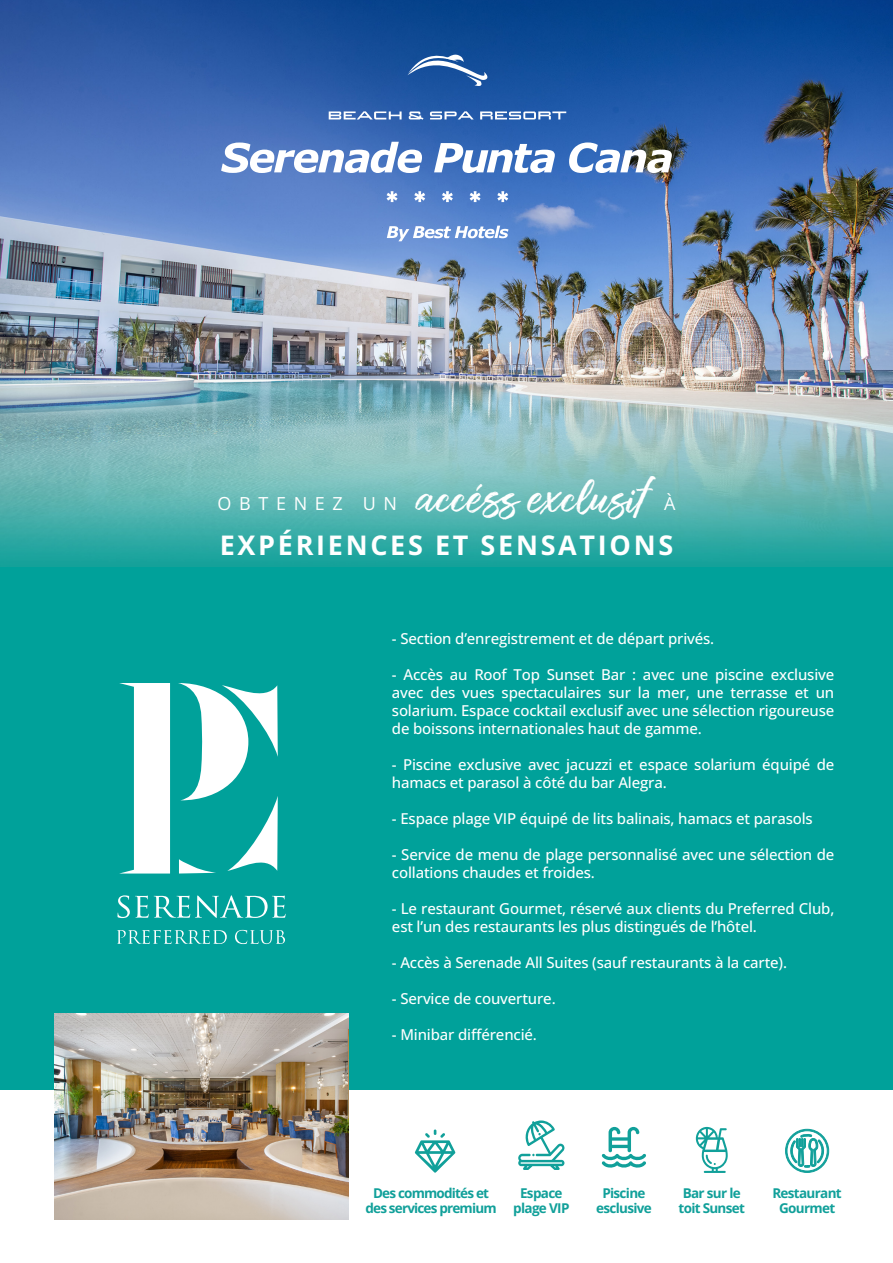
<style>
.page{position:relative;width:893px;height:1263px;background:#fff}
.page>*{position:absolute;margin:0;border:0;box-sizing:border-box;transform-origin:0 0}
.t1{font:45px "Muthea";color:#fff}
.t2{font:700 27px "Open Sans";letter-spacing:.1em;color:#fff}
.t3{font:18px "Open Sans";letter-spacing:.425em;color:#fff}
.t4{font:500 15px/18px "Open Sans";letter-spacing:-.01em;color:#fff}
.t5{font:700 13.5px/15px "Open Sans";letter-spacing:-.05em;color:#11a09a;text-align:center}
</style>
<div class="page">
<div style="left:0;top:54px;width:893px;height:1036px;background:#00a19a"></div>
<img style="left:0;top:0;width:893px;height:567px">
<svg style="left:119px;top:683px;width:51px;height:190px"></svg>
<svg style="left:117px;top:930px;width:110px;height:14px"></svg>
<svg style="left:235px;top:930px;width:50px;height:14px"></svg>
<svg style="left:118px;top:895px;width:168px;height:23px"></svg>
<svg style="left:178px;top:683px;width:100px;height:190px"></svg>
<svg style="left:415px;top:1129px;width:40px;height:43px"></svg>
<svg style="left:785px;top:1128px;width:44px;height:45px"></svg>
<img style="left:54px;top:1013px;width:294px;height:206px">
<svg style="left:518px;top:1120px;width:46px;height:50px"></svg>
<svg style="left:696px;top:1127px;width:32px;height:46px"></svg>
<svg style="left:602px;top:1127px;width:44px;height:41px"></svg>
<svg style="left:387px;top:226px;width:121px;height:15px;background:#a0bae4"></svg>
<svg style="left:329px;top:111px;width:73px;height:8px"></svg>
<svg style="left:409px;top:111px;width:14px;height:9px"></svg>
<svg style="left:430px;top:111px;width:44px;height:8px"></svg>
<svg style="left:480px;top:111px;width:86px;height:8px"></svg>
<svg style="left:387px;top:191px;width:10px;height:11px"></svg>
<svg style="left:414px;top:191px;width:11px;height:11px"></svg>
<svg style="left:442px;top:191px;width:11px;height:11px"></svg>
<svg style="left:470px;top:191px;width:11px;height:11px"></svg>
<svg style="left:497px;top:191px;width:11px;height:11px"></svg>
<svg style="left:407px;top:51px;width:85px;height:37px;background:#3a6bab"></svg>
<svg style="left:221px;top:142px;width:201px;height:31px;background:#9fb5dd"></svg>
<svg style="left:434px;top:143px;width:121px;height:30px;background:#97b1da"></svg>
<svg style="left:569px;top:142px;width:103px;height:31px;background:#92a5bd"></svg>
<h1 class="t1" style="left:417px;top:468px;width:230px">accéss exclusif</h1>
<p class="t3" style="left:664px;top:491px;width:13px">À</p>
<h2 class="t2" style="left:220px;top:527px;width:455px">EXPÉRIENCES ET SENSATIONS</h2>
<p class="t3" style="left:218px;top:491px;width:181px">OBTENEZ UN</p>
<p class="t4" style="left:392px;top:629px;width:324px">- Section d’enregistrement et de départ privés.</p>
<p class="t4" style="left:392px;top:665px;width:444px;text-align:justify">- Accès au Roof Top Sunset Bar : avec une piscine exclusive avec des vues spectaculaires sur la mer, une terrasse et un solarium. Espace cocktail exclusif avec une sélection rigoureuse de boissons internationales haut de gamme.</p>
<p class="t4" style="left:392px;top:755px;width:444px">- Piscine exclusive avec jacuzzi et espace solarium équipé de hamacs et parasol à côté du bar Alegra.</p>
<p class="t4" style="left:392px;top:809px;width:422px">- Espace plage VIP équipé de lits balinais, hamacs et parasols</p>
<p class="t4" style="left:392px;top:845px;width:444px">- Service de menu de plage personnalisé avec une sélection de collations chaudes et froides.</p>
<p class="t4" style="left:392px;top:899px;width:444px">- Le restaurant Gourmet, réservé aux clients du Preferred Club, est l’un des restaurants les plus distingués de l’hôtel.</p>
<p class="t4" style="left:392px;top:953px;width:397px">- Accès à Serenade All Suites (sauf restaurants à la carte).</p>
<p class="t4" style="left:392px;top:989px;width:165px">- Service de couverture.</p>
<p class="t4" style="left:392px;top:1025px;width:147px">- Minibar différencié.</p>
<p class="t5" style="left:365px;top:1185px;width:133px">Des commodités et des services premium</p>
<p class="t5" style="left:772px;top:1185px;width:71px">Restaurant<br>Gourmet</p>
<p class="t5" style="left:596px;top:1185px;width:57px">Piscine esclusive</p>
<p class="t5" style="left:513px;top:1185px;width:58px">Espace plage VIP</p>
<p class="t5" style="left:678px;top:1185px;width:68px">Bar sur le toit Sunset</p>
</div>
